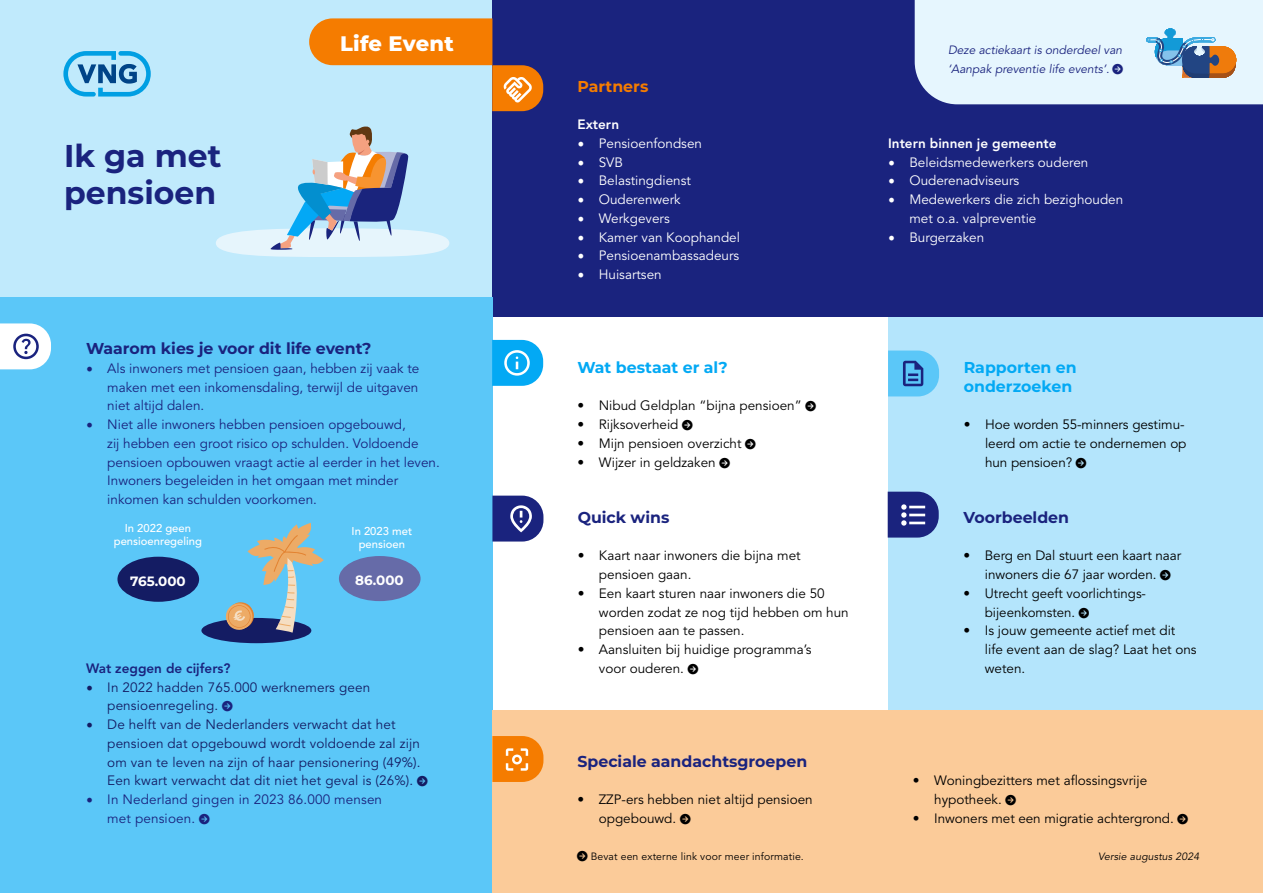
<style>
.page{position:relative;width:1263px;height:893px;background:#fff}
.page>*{position:absolute;margin:0;border:0;box-sizing:border-box;transform-origin:0 0}
.t1{font:700 31.5px/37.5px "Montserrat";color:#1a237e}
.t2{font:800 21px "Montserrat";letter-spacing:.01em;color:#fff}
.t3{font:700 15.75px "Montserrat";color:#1a237e}
.t4{font:700 15.75px/18.8px "Montserrat";color:#03a9f4}
.t5{font:700 15.75px "Montserrat";color:#f57c00}
.t6{font:13.5px/18.8px "Avenir LT Std";color:#000}
.t7{font:13.5px/18.8px "Avenir LT Std";color:#1a237e}
.t8{font:13.5px/18.8px "Avenir LT Std";letter-spacing:.01em;color:#141c63}
.t9{font:13.5px/18.8px "Avenir LT Std";color:#fff}
.t10{font:800 13.5px "Avenir LT Std";color:#fff}
.t11{font:800 13.5px "Avenir LT Std";color:#1a237e}
.t12{font:700 13.5px "Montserrat";color:#fff}
.t13{font:italic 12px/18.8px "Avenir LT Std";color:#1a237e}
.t14{font:500 11.25px/13.5px "Avenir LT Std";color:#fff;text-align:center}
.t15{font:10.5px "Avenir LT Std";letter-spacing:.01em;color:#000}
.t16{font:italic 10.5px "Avenir LT Std";letter-spacing:.01em;color:#000}
.s1{font-family:"Minion Pro";font-size:18px}
.s2{color:#1a237e}
</style>
<div class="page">
<div style="left:888px;top:260px;width:375px;height:459px;background:#b4e5fc"></div>
<div style="left:0;top:0;width:492px;height:298px;background:#c0eafc"></div>
<div style="left:492px;top:0;width:771px;height:316px;background:#1a237e"></div>
<svg style="left:309px;top:18px;width:234px;height:93px"></svg>
<div style="left:0;top:298px;width:492px;height:595px;background:#5bc7f8"></div>
<svg style="left:0;top:323px;width:51px;height:46px;background:#d9e4f1"></svg>
<div style="left:492px;top:710px;width:771px;height:183px;background:#fbcb99"></div>
<svg style="left:492px;top:340px;width:51px;height:46px;background:#2eb7f5"></svg>
<svg style="left:492px;top:736px;width:51px;height:46px;background:#f68c20"></svg>
<svg style="left:888px;top:492px;width:51px;height:46px;background:#3b4794"></svg>
<svg style="left:492px;top:496px;width:51px;height:46px;background:#414994"></svg>
<svg style="left:63px;top:51px;width:88px;height:46px"></svg>
<div style="left:216px;top:228px;width:233px;height:29px;background:#e6f5fc;border-radius:50%"></div>
<svg style="left:270px;top:126px;width:138px;height:124px"></svg>
<div style="left:201px;top:618px;width:110px;height:25px;background:#141c63;border-radius:50%"></div>
<svg style="left:224px;top:523px;width:100px;height:110px"></svg>
<svg style="left:888px;top:351px;width:51px;height:45px;background:#5ab5e9"></svg>
<div style="left:339px;top:556px;width:82px;height:45px;background:#666ba8;border-radius:50%"></div>
<div style="left:117px;top:557px;width:82px;height:45px;background:#141c63;border-radius:50%"></div>
<svg style="left:915px;top:0;width:348px;height:104px;background:#daeaf3"></svg>
<h1 class="t1" style="left:64px;top:136px;width:159px">Ik ga met pensioen</h1>
<h2 class="t2" style="left:340px;top:30px;width:115px">Life Event</h2>
<p class="t3" style="left:86px;top:338px;width:287px">Waarom kies je voor dit life event?</p>
<p class="t7" style="left:107px;top:359px;width:314px;text-align:justify;text-indent:-21px"><span class="s1">•</span> Als inwoners met pensioen gaan, hebben zij vaak te maken met een inkomensdaling, terwijl de uitgaven niet altijd dalen.</p>
<p class="t7" style="left:107px;top:415px;width:334px;text-indent:-21px"><span class="s1">•</span> Niet alle inwoners hebben pensioen opgebouwd,<br>zij hebben een groot risico op schulden. Voldoende pensioen opbouwen vraagt actie al eerder in het leven.<br>Inwoners begeleiden in het omgaan met minder inkomen kan schulden voorkomen.</p>
<p class="t14" style="left:114px;top:521px;width:90px">In 2022 geen pensioenregeling</p>
<p class="t14" style="left:351px;top:524px;width:62px">In 2023 met pensioen</p>
<p class="t12" style="left:130px;top:572px;width:57px">765.000</p>
<p class="t12" style="left:355px;top:571px;width:50px">86.000</p>
<p class="t11" style="left:86px;top:660px;width:146px">Wat zeggen de cijfers?</p>
<p class="t8" style="left:107px;top:678px;width:264px;text-indent:-21px"><span class="s1">•</span> In 2022 hadden 765.000 werknemers geen pensioenregeling. <span class="s2">★</span></p>
<p class="t8" style="left:107px;top:715px;width:322px;text-indent:-21px"><span class="s1">•</span> De helft van de Nederlanders verwacht dat het pensioen dat opgebouwd wordt voldoende zal zijn om van te leven na zijn of haar pensionering (49%).<br>Een kwart verwacht dat dit niet het geval is (26%). ★</p>
<p class="t7" style="left:107px;top:790px;width:276px;text-indent:-21px"><span class="s1">•</span> In Nederland gingen in 2023 86.000 mensen met pensioen. ★</p>
<p class="t5" style="left:577px;top:75px;width:72px">Partners</p>
<p class="t10" style="left:577px;top:116px;width:43px">Extern</p>
<p class="t9" style="left:577px;top:134px;width:126px"><span class="s1">•</span> Pensioenfondsen</p>
<p class="t9" style="left:577px;top:153px;width:47px"><span class="s1">•</span> SVB</p>
<p class="t9" style="left:577px;top:172px;width:115px"><span class="s1">•</span> Belastingdienst</p>
<p class="t9" style="left:577px;top:190px;width:105px"><span class="s1">•</span> Ouderenwerk</p>
<p class="t9" style="left:577px;top:209px;width:94px"><span class="s1">•</span> Werkgevers</p>
<p class="t9" style="left:577px;top:228px;width:164px"><span class="s1">•</span> Kamer van Koophandel</p>
<p class="t9" style="left:577px;top:247px;width:163px"><span class="s1">•</span> Pensioenambassadeurs</p>
<p class="t9" style="left:577px;top:265px;width:86px"><span class="s1">•</span> Huisartsen</p>
<p class="t4" style="left:577px;top:357px;width:152px">Wat bestaat er al?</p>
<p class="t6" style="left:577px;top:397px;width:240px">• Nibud Geldplan “bijna pensioen” ★</p>
<p class="t6" style="left:577px;top:415px;width:117px">• Rijksoverheid ★</p>
<p class="t6" style="left:577px;top:434px;width:180px">• Mijn pensioen overzicht ★</p>
<p class="t6" style="left:577px;top:453px;width:154px">• Wijzer in geldzaken ★</p>
<p class="t3" style="left:578px;top:507px;width:93px">Quick wins</p>
<p class="t6" style="left:599px;top:547px;width:203px;text-indent:-21px">• Kaart naar inwoners die bijna met pensioen gaan.</p>
<p class="t6" style="left:599px;top:584px;width:251px;text-indent:-21px">• Een kaart sturen naar inwoners die 50 worden zodat ze nog tijd hebben om hun pensioen aan te passen.</p>
<p class="t6" style="left:599px;top:640px;width:214px;text-indent:-21px">• Aansluiten bij huidige programma’s voor ouderen. ★</p>
<p class="t3" style="left:577px;top:750px;width:231px">Speciale aandachtsgroepen</p>
<p class="t6" style="left:599px;top:790px;width:215px;text-indent:-21px">• ZZP-ers hebben niet altijd pensioen opgebouwd. ★</p>
<p class="t13" style="left:948px;top:41px;width:176px">Deze actiekaart is onderdeel van ‘Aanpak preventie life events’. ★</p>
<p class="t10" style="left:888px;top:135px;width:170px">Intern binnen je gemeente</p>
<p class="t9" style="left:888px;top:153px;width:202px"><span class="s1">•</span> Beleidsmedewerkers ouderen</p>
<p class="t9" style="left:888px;top:172px;width:133px"><span class="s1">•</span> Ouderenadviseurs</p>
<p class="t9" style="left:909px;top:190px;width:215px;text-indent:-21px"><span class="s1">•</span> Medewerkers die zich bezighouden met o.a. valpreventie</p>
<p class="t9" style="left:888px;top:228px;width:98px"><span class="s1">•</span> Burgerzaken</p>
<p class="t4" style="left:964px;top:357px;width:114px">Rapporten en onderzoeken</p>
<p class="t6" style="left:985px;top:415px;width:203px;text-indent:-21px">• Hoe worden 55-minners gestimu&shy;leerd om actie te ondernemen op hun pensioen? ★</p>
<p class="t3" style="left:963px;top:507px;width:107px">Voorbeelden</p>
<p class="t6" style="left:985px;top:547px;width:198px;text-indent:-21px">• Berg en Dal stuurt een kaart naar inwoners die 67 jaar worden. ★</p>
<p class="t6" style="left:985px;top:584px;width:162px;text-indent:-21px">• Utrecht geeft voorlichtings&shy;bijeenkomsten. ★</p>
<p class="t6" style="left:985px;top:622px;width:213px;text-indent:-21px">• Is jouw gemeente actief met dit life event aan de slag? Laat het ons weten.</p>
<p class="t6" style="left:934px;top:772px;width:214px;text-indent:-21px">• Woningbezitters met aflossingsvrije hypotheek. ★</p>
<p class="t6" style="left:913px;top:809px;width:276px">• Inwoners met een migratie achtergrond. ★</p>
<p class="t15" style="left:577px;top:851px;width:228px">★ Bevat een externe link voor meer informatie.</p>
<p class="t16" style="left:1098px;top:851px;width:102px">Versie augustus 2024</p>
</div>
